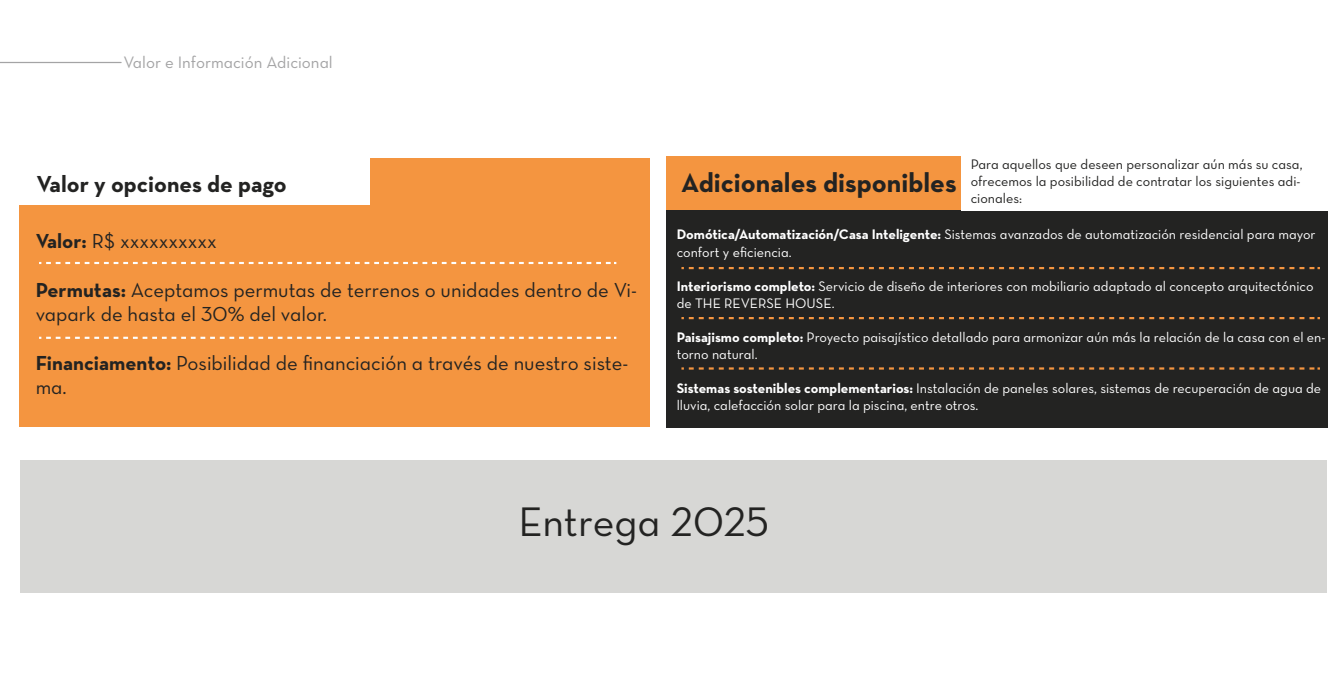
<style>
.page{position:relative;width:1342px;height:675px;background:#fff}
.page>*{position:absolute;margin:0;border:0;box-sizing:border-box;transform-origin:0 0}
.t1{font:42.06px "Neutra Text Book Alt";color:#232322}
.t2{font:700 27.5px "Neutra Text";color:#232322}
.t3{font:700 23.56px "Neutra Text";color:#232322}
.t4{font:20.62px/24.3px "Neutra Text Book Alt";color:#232322}
.t5{font:16.88px "Neutra Text Book Alt";color:#a4a4a5}
.t6{font:14.06px/17.1px "Neutra Text Book Alt";color:#fff}
.t7{font:14.06px/17.1px "Neutra Text Book Alt";color:#232322}
.s1{font-family:"Neutra Text";font-weight:700}
</style>
<div class="page">
<div style="left:20px;top:158px;width:630px;height:268px;background:#f49540"></div>
<hr style="left:0;top:62px;width:121px;height:1px;background:#a4a4a5">
<svg style="left:39px;top:262px;width:577px;height:2px"></svg>
<svg style="left:39px;top:337px;width:577px;height:2px"></svg>
<div style="left:17px;top:153px;width:353px;height:52px;background:#fff"></div>
<div style="left:666px;top:159px;width:661px;height:268px;background:#232322"></div>
<div style="left:666px;top:156px;width:296px;height:54px;background:#f49540"></div>
<div style="left:961px;top:153px;width:368px;height:57px;background:#fff"></div>
<svg style="left:681px;top:267px;width:638px;height:2px"></svg>
<svg style="left:681px;top:317px;width:638px;height:2px"></svg>
<svg style="left:681px;top:367px;width:638px;height:3px"></svg>
<div style="left:20px;top:461px;width:1306px;height:132px;background:#d7d7d5"></div>
<p class="t5" style="left:123px;top:52px;width:211px">Valor e Información Adicional</p>
<p class="t7" style="left:970px;top:155px;width:333px">Para aquellos que deseen personalizar aún más su casa, ofrecemos la posibilidad de contratar los siguientes adi&shy;cionales:</p>
<h3 class="t3" style="left:37px;top:169px;width:252px">Valor y opciones de pago</h3>
<h2 class="t2" style="left:681px;top:166px;width:277px">Adicionales disponibles</h2>
<p class="t6" style="left:676px;top:226px;width:640px"><span class="s1">Domótica/Automatización/Casa Inteligente:</span> Sistemas avanzados de automatización residencial para mayor confort y eficiencia.</p>
<p class="t6" style="left:676px;top:277px;width:638px"><span class="s1">Interiorismo completo:</span> Servicio de diseño de interiores con mobiliario adaptado al concepto arquitectónico de THE REVERSE HOUSE.</p>
<p class="t6" style="left:676px;top:328px;width:650px"><span class="s1">Paisajismo completo:</span> Proyecto paisajístico detallado para armonizar aún más la relación de la casa con el en&shy;torno natural.</p>
<p class="t6" style="left:676px;top:379px;width:646px"><span class="s1">Sistemas sostenibles complementarios:</span> Instalación de paneles solares, sistemas de recuperación de agua de lluvia, calefacción solar para la piscina, entre otros.</p>
<h3 class="t4" style="left:36px;top:229px;width:183px"><span class="s1">Valor:</span> R$ xxxxxxxxxx</h3>
<h3 class="t4" style="left:36px;top:277px;width:603px"><span class="s1">Permutas:</span> Aceptamos permutas de terrenos o unidades dentro de Vi&shy;vapark de hasta el 30% del valor.</h3>
<h3 class="t4" style="left:36px;top:350px;width:594px"><span class="s1">Financiamento:</span> Posibilidad de financiación a través de nuestro siste&shy;ma.</h3>
<h1 class="t1" style="left:518px;top:496px;width:252px">Entrega 2025</h1>
</div>
